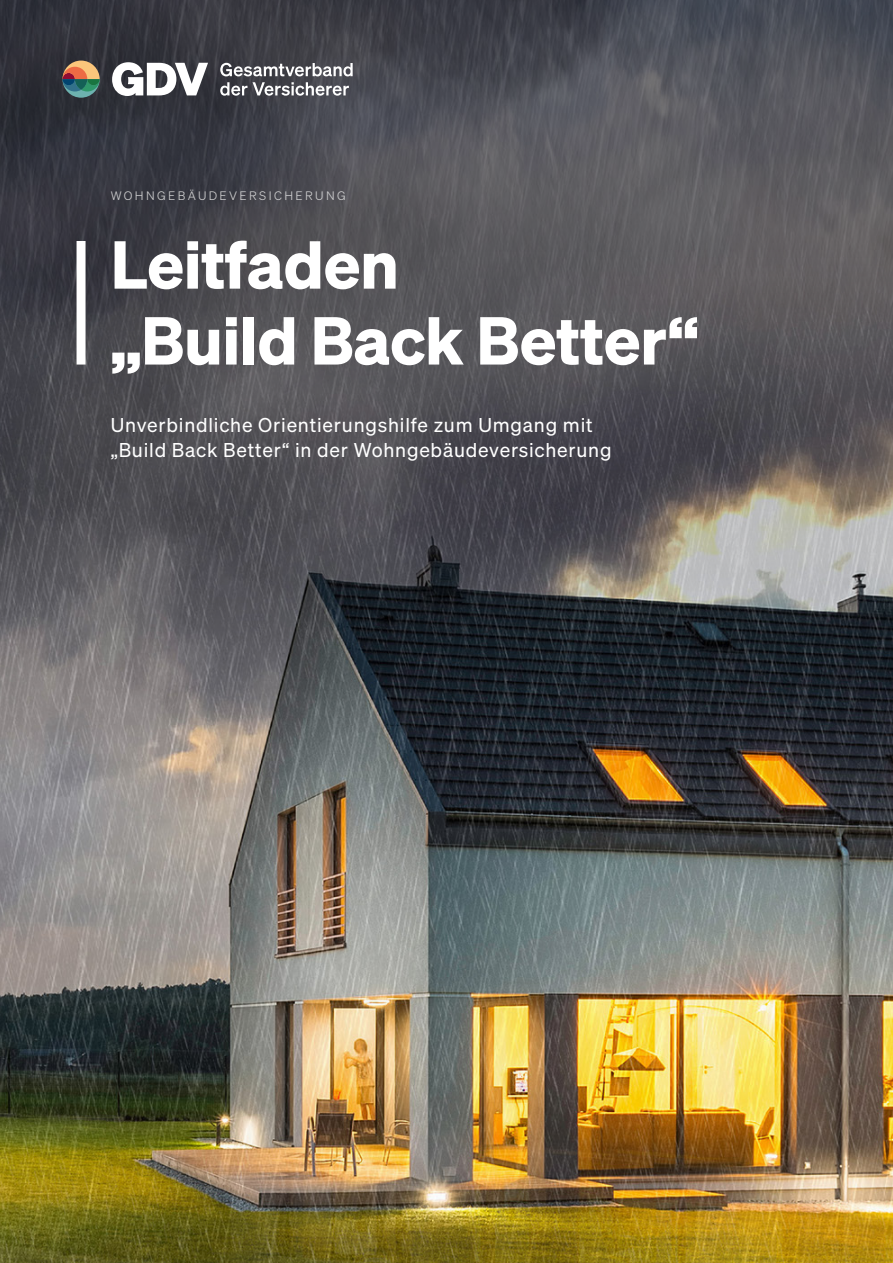
<style>
.page{position:relative;width:893px;height:1263px;background:#fff}
.page>*{position:absolute;margin:0;border:0;box-sizing:border-box;transform-origin:0 0}
.t1{font:66px/75.9px "Sohne Dreiviertelfett";color:#fff}
.t2{font:19.5px/24.8px "Sohne Buch";letter-spacing:.04em;color:#fff}
.t3{font:12px "Sohne Leicht";letter-spacing:.2em;color:#cfcfd0}
</style>
<div class="page">
<img style="left:0;top:0;width:893px;height:1263px">
<div style="left:77px;top:241px;width:9px;height:124px;background:#fff"></div>
<svg style="left:220px;top:63px;width:133px;height:13px"></svg>
<svg style="left:220px;top:82px;width:27px;height:14px"></svg>
<svg style="left:253px;top:82px;width:96px;height:14px"></svg>
<svg style="left:112px;top:62px;width:96px;height:34px"></svg>
<svg style="left:63px;top:61px;width:37px;height:37px"></svg>
<p class="t3" style="left:111px;top:189px;width:236px">WOHNGEBÄUDEVERSICHERUNG</p>
<h1 class="t1" style="left:111px;top:225px;width:589px">Leitfaden<br>„Build Back Better“</h1>
<p class="t2" style="left:111px;top:412px;width:502px">Unverbindliche Orientierungshilfe zum Umgang mit „Build Back Better“ in der Wohngebäudeversicherung</p>
</div>
